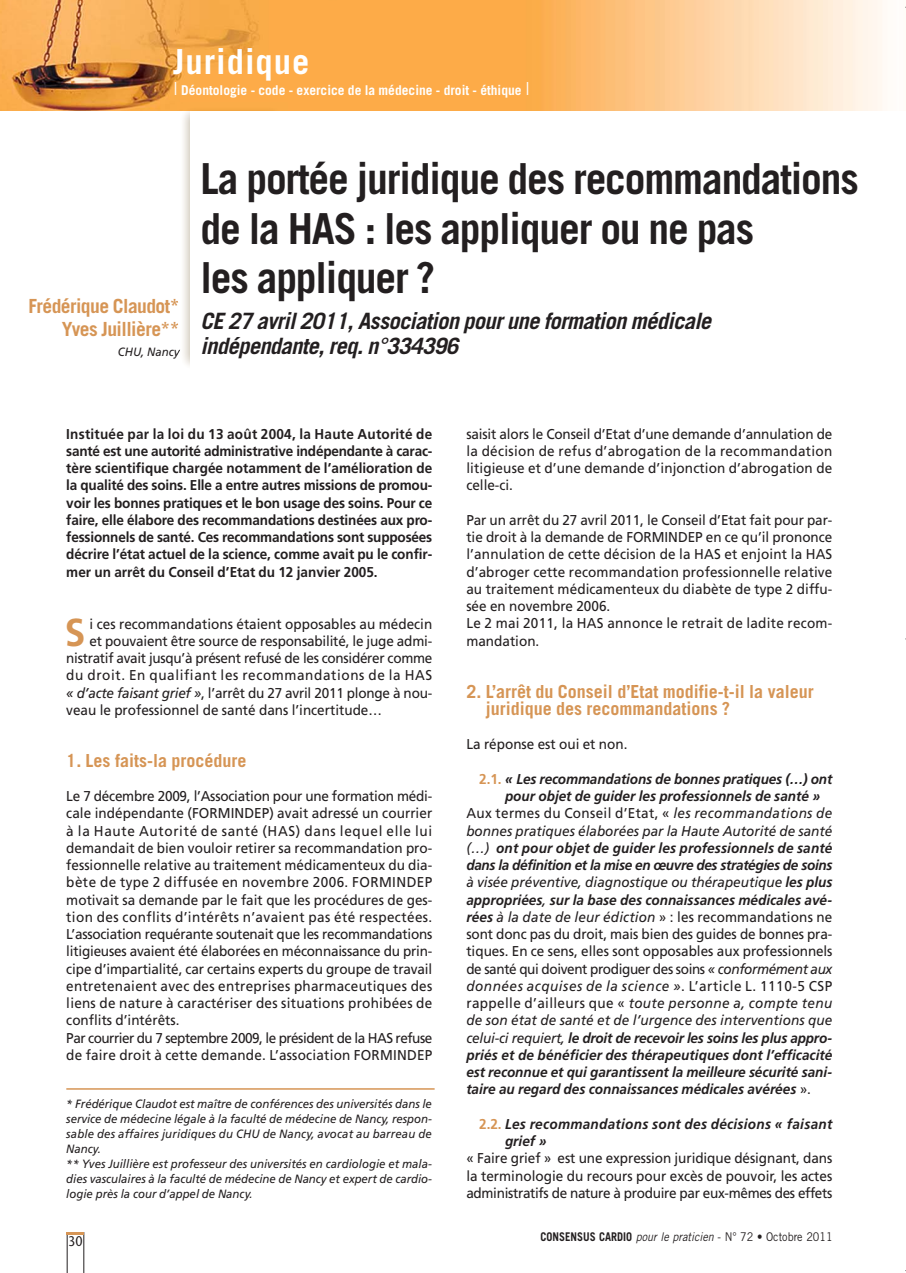
<style>
.page{position:relative;width:906px;height:1273px;background:#fff}
.page>*{position:absolute;margin:0;border:0;box-sizing:border-box;transform-origin:0 0}
.t1{font:700 42.75px/49.5px "Trade Gothic";letter-spacing:-.03em;color:#231f20}
.t2{font:700 38.85px "Frutiger";color:#d69555;scale:.95 1}
.t3{font:700 34.5px "Trade Gothic";letter-spacing:.03em;color:#fff}
.t4{font:italic 700 22.5px/25.5px "Trade Gothic";color:#231f20}
.t5{font:700 19.5px/22.5px "Trade Gothic";letter-spacing:-.03em;color:#d69555;text-align:right}
.t6{font:700 18px/17.2px "Trade Gothic";color:#d69555}
.t7{font:14.25px/17.2px "Frutiger";color:#231f20;scale:.95 1}
.t8{font:700 14.25px/17.2px "Frutiger";color:#231f20;text-align:justify;scale:.95 1}
.t9{font:italic 700 14.25px "Frutiger";color:#231f20;scale:.95 1}
.t10{font:italic 14.25px "Frutiger";color:#231f20;scale:.95 1}
.t11{font:14.25px "Frutiger";letter-spacing:-.02em;color:#231f20;scale:.95 1}
.t12{font:italic 700 14.25px/17.2px "Frutiger";letter-spacing:.025em;color:#231f20;scale:.95 1}
.t13{font:italic 700 14.25px "Frutiger";letter-spacing:-.025em;color:#231f20;scale:.95 1}
.t14{font:14.25px "Frutiger";letter-spacing:-.03em;color:#231f20;scale:.95 1}
.t15{font:italic 14.25px "Frutiger";letter-spacing:.04em;color:#231f20;scale:.95 1}
.t16{font:italic 14.25px "Frutiger";letter-spacing:.025em;color:#231f20;scale:.95 1}
.t17{font:14.25px "Frutiger";letter-spacing:.025em;color:#231f20;scale:.95 1}
.t18{font:14.25px "Frutiger";letter-spacing:.045em;color:#231f20;scale:.95 1}
.t19{font:13.95px "Stone Sans";color:#231f20;scale:.9 1}
.t20{font:700 13.5px "Trade Gothic";color:#fff}
.t21{font:italic 12px/15px "Frutiger";letter-spacing:-.005em;color:#231f20;scale:.95 1}
.t22{font:12px "Trade Gothic";color:#231f20;scale:.9 1}
.s1{font-weight:300;font-size:18px}
.s2{font-style:italic}
.s3{font-style:normal;color:#d69555}
.s4{font-weight:400}
.s5{font-weight:700}
.s6{font-weight:700;font-style:italic}
.s7{font-style:normal}
.s8{font-weight:400;font-style:normal}
</style>
<div class="page">
<img style="left:0;top:0;width:883px;height:111px">
<svg style="left:67px;top:1232px;width:17px;height:40px"></svg>
<img style="left:177px;top:103px;width:110px;height:262px">
<svg style="left:177px;top:321px;width:1px;height:15px"></svg>
<svg style="left:177px;top:347px;width:3px;height:11px"></svg>
<div style="left:190px;top:111px;width:621px;height:261px;background:#fff"></div>
<hr style="left:66px;top:1088px;width:368px;height:1px;background:#d69555">
<h3 class="t3" style="left:173px;top:49px;width:138px">Juridique</h3>
<p class="t20" style="left:173px;top:85px;width:358px"><span class="s1">I</span> Déontologie - code - exercice de la médecine - droit - éthique <span class="s1">I</span></p>
<h3 class="t5" style="left:28px;top:297px;width:152px">Frédérique Claudot*<br>Yves Juillière**</h3>
<p class="t21" style="left:118px;top:345px;width:66px">CHU, Nancy</p>
<h1 class="t1" style="left:200px;top:158px;width:659px">La portée juridique des recommandations de la HAS : les appliquer ou ne pas<br>les appliquer ?</h1>
<h3 class="t4" style="left:200px;top:310px;width:516px">CE 27 avril2011,Association pourune formation médicale indépendante,req.n°334396</h3>
<p class="t8" style="left:66px;top:426px;width:386px">Instituée par la loi du 13 août 2004, la Haute Autorité de santé est une autorité administrative indépendante à carac&shy;tère scientifique chargée notamment de l’amélioration de la qualité des soins. Elle a entre autres missions de promou&shy;voir les bonnes pratiques et le bon usage des soins. Pour ce faire, elle élabore des recommandations destinées aux pro&shy;fessionnels de santé. Ces recommandations sont supposées décrire l’état actuel de la science, comme avait pu le confir&shy;mer un arrêt du Conseil d’Etat du 12 janvier 2005.</p>
<h2 class="t2" style="left:65px;top:616px;width:23px">S</h2>
<p class="t7" style="left:90px;top:616px;width:362px">i ces recommandations étaient opposables au médecin</p>
<p class="t7" style="left:90px;top:633px;width:362px">et pouvaient être source de responsabilité, le juge admi-</p>
<p class="t11" style="left:66px;top:652px;width:386px">nistratif avait jusqu’à présent refusé de les considérer comme</p>
<p class="t18" style="left:66px;top:669px;width:386px">du droit. En qualifiant les recommandations de la HAS</p>
<p class="t7" style="left:66px;top:685px;width:386px"><span class="s2">« d’acte faisant grief »</span>, l’arrêt du 27 avril 2011 plonge à nou-</p>
<p class="t7" style="left:66px;top:702px;width:334px">veau le professionnel de santé dans l’incertitude…</p>
<p class="t6" style="left:66px;top:753px;width:182px">1. Les faits-la procédure</p>
<p class="t7" style="left:66px;top:788px;width:386px">Le 7 décembre 2009, l’Association pour une formation médi&shy;cale indépendante (FORMINDEP) avait adressé un courrier à la Haute Autorité de santé (HAS) dans lequel elle lui demandait de bien vouloir retirer sa recommandation pro&shy;fessionnelle relative au traitement médicamenteux du dia&shy;bète de type 2 diffusée en novembre 2006. FORMINDEP motivait sa demande par le fait que les procédures de ges&shy;tion des conflits d’intérêts n’avaient pas été respectées.<br>L’association requérante soutenait que les recommandations litigieuses avaient été élaborées en méconnaissance du prin&shy;cipe d’impartialité, car certains experts du groupe de travail entretenaient avec des entreprises pharmaceutiques des liens de nature à caractériser des situations prohibées de conflits d’intérêts.<br>Par courrier du 7 septembre 2009, le président de la HAS refuse de faire droit à cette demande. L’association FORMINDEP</p>
<p class="t21" style="left:66px;top:1097px;width:386px">* Frédérique Claudot est maître de conférences des universités dans le service de médecine légale à la faculté de médecine de Nancy, respon&shy;sable des affaires juridiques du CHU de Nancy, avocat au barreau de Nancy.<br>** Yves Juillière est professeur des universités en cardiologie et mala&shy;dies vasculaires à la faculté de médecine de Nancy et expert de cardio&shy;logie près la cour d’appel de Nancy.</p>
<p class="t19" style="left:68px;top:1235px;width:18px">30</p>
<p class="t7" style="left:466px;top:426px;width:386px;text-align:justify">saisit alors le Conseil d’Etat d’une demande d’annulation de la décision de refus d’abrogation de la recommandation litigieuse et d’une demande d’injonction d’abrogation de celle-ci.</p>
<p class="t7" style="left:466px;top:512px;width:386px">Par un arrêt du 27 avril 2011, le Conseil d’Etat fait pour par&shy;tie droit à la demande de FORMINDEP en ce qu’il prononce l’annulation de cette décision de la HAS et enjoint la HAS d’abroger cette recommandation professionnelle relative au traitement médicamenteux du diabète de type 2 diffu&shy;sée en novembre 2006.<br>Le 2 mai 2011, la HAS annonce le retrait de ladite recom&shy;mandation.</p>
<p class="t6" style="left:485px;top:684px;width:329px;text-indent:-19px">2. L’arrêt du Conseil d’Etat modifie-t-il la valeur juridique des recommandations ?</p>
<p class="t7" style="left:466px;top:737px;width:171px">La réponse est oui et non.</p>
<p class="t9" style="left:479px;top:773px;width:373px"><span class="s3">2.1.</span> « Les recommandations de bonnes pratiques (…) ont</p>
<p class="t9" style="left:505px;top:790px;width:333px">pour objet de guider les professionnels de santé »</p>
<p class="t17" style="left:466px;top:807px;width:386px">Aux termes du Conseil d’Etat, « <span class="s2">les recommandations de</span></p>
<p class="t10" style="left:466px;top:825px;width:386px">bonnes pratiques élaborées par la Haute Autorité de santé</p>
<p class="t9" style="left:466px;top:842px;width:386px"><span class="s4">(…)</span> ont pour objet de guider les professionnels de santé</p>
<p class="t13" style="left:466px;top:859px;width:386px">dans la définition et la mise en œuvre des stratégies de soins</p>
<p class="t10" style="left:466px;top:876px;width:386px">à visée préventive, diagnostique ou thérapeutique <span class="s5">les plus</span></p>
<p class="t9" style="left:466px;top:894px;width:386px">appropriées<span class="s4">,</span> sur la base des connaissances médicales avé-</p>
<p class="t7" style="left:466px;top:909px;width:386px"><span class="s6">rées</span> <span class="s2">à la date de leur édiction</span> » : les recommandations ne</p>
<p class="t7" style="left:466px;top:926px;width:386px">sont donc pas du droit, mais bien des guides de bonnes pra-</p>
<p class="t7" style="left:466px;top:944px;width:386px">tiques. En ce sens, elles sont opposables aux professionnels</p>
<p class="t14" style="left:466px;top:963px;width:386px">de santé qui doivent prodiguer des soins <span class="s2">« conformément aux</span></p>
<p class="t15" style="left:466px;top:980px;width:386px">données acquises de la science »<span class="s7">. L’article L. 1110-5 CSP</span></p>
<p class="t16" style="left:466px;top:997px;width:386px"><span class="s7">rappelle d’ailleurs que «</span> toute personne a, compte tenu</p>
<p class="t10" style="left:466px;top:1014px;width:386px">de son état de santé et de l’urgence des interventions que</p>
<p class="t9" style="left:466px;top:1032px;width:386px"><span class="s4">celui-ci requiert,</span> le droit de recevoir les soins les plus appro-</p>
<p class="t9" style="left:466px;top:1049px;width:386px">priés et de bénéficier des thérapeutiques dont l’efficacité</p>
<p class="t9" style="left:466px;top:1066px;width:386px">est reconnue et qui garantissent la meilleure sécurité sani-</p>
<p class="t9" style="left:466px;top:1083px;width:364px">taire au regard des connaissances médicales avérées <span class="s8">».</span></p>
<p class="t12" style="left:505px;top:1116px;width:346px;text-indent:-26px"><span class="s3">2.2.</span> Les recommandations sont des décisions « faisant grief »</p>
<p class="t7" style="left:466px;top:1151px;width:386px;text-align:justify">« Faire grief » est une expression juridique désignant, dans la terminologie du recours pour excès de pouvoir, les actes administratifs de nature à produire par eux-mêmes des effets</p>
<p class="t22" style="left:540px;top:1232px;width:326px"><span class="s5">CONSENSUS CARDIO</span> <span class="s2">pour le praticien</span> - N° 72 • Octobre 2011</p>
</div>
